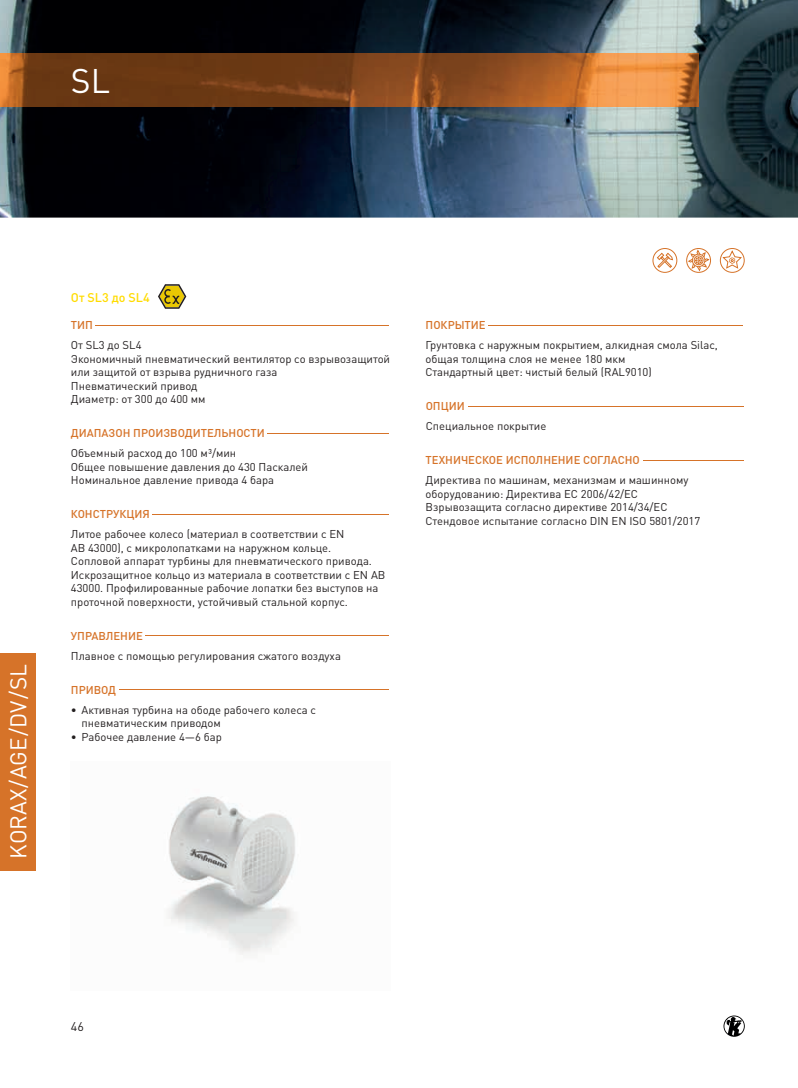
<style>
.page{position:relative;width:798px;height:1088px;background:#fff}
.page>*{position:absolute;margin:0;border:0;box-sizing:border-box;transform-origin:0 0}
.t1{font:33.75px "DIN Pro";color:#fff}
.t2{font:22.5px "DIN Pro";color:#fff}
.t3{font:500 12.5px "DIN Pro";color:#ffdc01}
.t4{font:12.5px "DIN Pro";color:#231f20}
.t5{font:11.25px/13.5px "DIN Pro";color:#231f20}
.t6{font:500 11.25px "DIN Pro";color:#d67329}
</style>
<div class="page">
<svg style="left:723px;top:1015px;width:21px;height:22px"></svg>
<div style="left:652px;top:248px;width:25px;height:25px;border:1px solid #d67329;border-radius:50%"></div>
<svg style="left:656px;top:252px;width:17px;height:16px"></svg>
<div style="left:686px;top:248px;width:24px;height:25px;border:1px solid #d67329;border-radius:50%"></div>
<svg style="left:687px;top:249px;width:22px;height:23px"></svg>
<div style="left:719px;top:248px;width:25px;height:25px;border:1px solid #d67329;border-radius:50%"></div>
<svg style="left:722px;top:250px;width:20px;height:19px"></svg>
<img style="left:0;top:0;width:797px;height:218px">
<img style="left:0;top:53px;width:698px;height:53px">
<svg style="left:158px;top:284px;width:28px;height:25px"></svg>
<img style="left:168px;top:796px;width:127px;height:159px">
<div style="left:0;top:653px;width:35px;height:217px;background:#d67329"></div>
<hr style="left:642px;top:460px;width:101px;height:1px;background:#d67329">
<hr style="left:467px;top:406px;width:276px;height:1px;background:#d67329">
<hr style="left:488px;top:325px;width:255px;height:1px;background:#d67329">
<hr style="left:119px;top:689px;width:269px;height:1px;background:#d67329">
<hr style="left:145px;top:635px;width:243px;height:1px;background:#d67329">
<hr style="left:152px;top:514px;width:236px;height:1px;background:#d67329">
<hr style="left:267px;top:433px;width:121px;height:1px;background:#d67329">
<hr style="left:96px;top:325px;width:292px;height:1px;background:#d67329">
<h1 class="t1" style="left:71px;top:57px;width:41px">SL</h1>
<h2 class="t2" style="left:3px;top:859px;width:196px;rotate:-90deg">KORAX / AGE / DV / SL</h2>
<p class="t3" style="left:71px;top:289px;width:80px">От SL3 до SL4</p>
<p class="t6" style="left:71px;top:317px;width:24px">ТИП</p>
<p class="t5" style="left:71px;top:338px;width:320px">От SL3 до SL4<br>Экономичный пневматический вентилятор со взрывозащитой или защитой от взрыва рудничного газа<br>Пневматический привод<br>Диаметр: от 300 до 400 мм</p>
<p class="t6" style="left:71px;top:425px;width:195px">ДИАПАЗОН ПРОИЗВОДИТЕЛЬНОСТИ</p>
<p class="t5" style="left:71px;top:446px;width:238px">Объемный расход до 100 м³/мин<br>Общее повышение давления до 430 Паскалей<br>Номинальное давление привода 4 бара</p>
<p class="t6" style="left:71px;top:506px;width:80px">КОНСТРУКЦИЯ</p>
<p class="t5" style="left:71px;top:527px;width:316px">Литое рабочее колесо (материал в соответствии с EN<br>AB 43000), с микролопатками на наружном кольце.<br>Сопловой аппарат турбины для пневматического привода.<br>Искрозащитное кольцо из материала в соответствии с EN AB 43000. Профилированные рабочие лопатки без выступов на проточной поверхности, устойчивый стальной корпус.</p>
<p class="t6" style="left:71px;top:628px;width:73px">УПРАВЛЕНИЕ</p>
<p class="t5" style="left:71px;top:649px;width:271px">Плавное с помощью регулирования сжатого воздуха</p>
<p class="t6" style="left:71px;top:682px;width:47px">ПРИВОД</p>
<p class="t5" style="left:81px;top:703px;width:236px;text-indent:-11px">• Активная турбина на ободе рабочего колеса с пневматическим приводом</p>
<p class="t5" style="left:71px;top:730px;width:152px">• Рабочее давление 4—6 бар</p>
<p class="t6" style="left:425px;top:317px;width:62px">ПОКРЫТИЕ</p>
<p class="t5" style="left:425px;top:338px;width:294px">Грунтовка с наружным покрытием, алкидная смола Silac, общая толщина слоя не менее 180 мкм<br>Стандартный цвет: чистый белый (RAL9010)</p>
<p class="t6" style="left:425px;top:398px;width:41px">ОПЦИИ</p>
<p class="t5" style="left:425px;top:419px;width:122px">Специальное покрытие</p>
<p class="t6" style="left:425px;top:452px;width:216px">ТЕХНИЧЕСКОЕ ИСПОЛНЕНИЕ СОГЛАСНО</p>
<p class="t5" style="left:425px;top:473px;width:276px">Директива по машинам, механизмам и машинному оборудованию: Директива ЕС 2006/42/ЕС Взрывозащита согласно директиве 2014/34/ЕС Стендовое испытание согласно DIN EN ISO 5801/2017</p>
<p class="t4" style="left:71px;top:1018px;width:15px">46</p>
</div>
